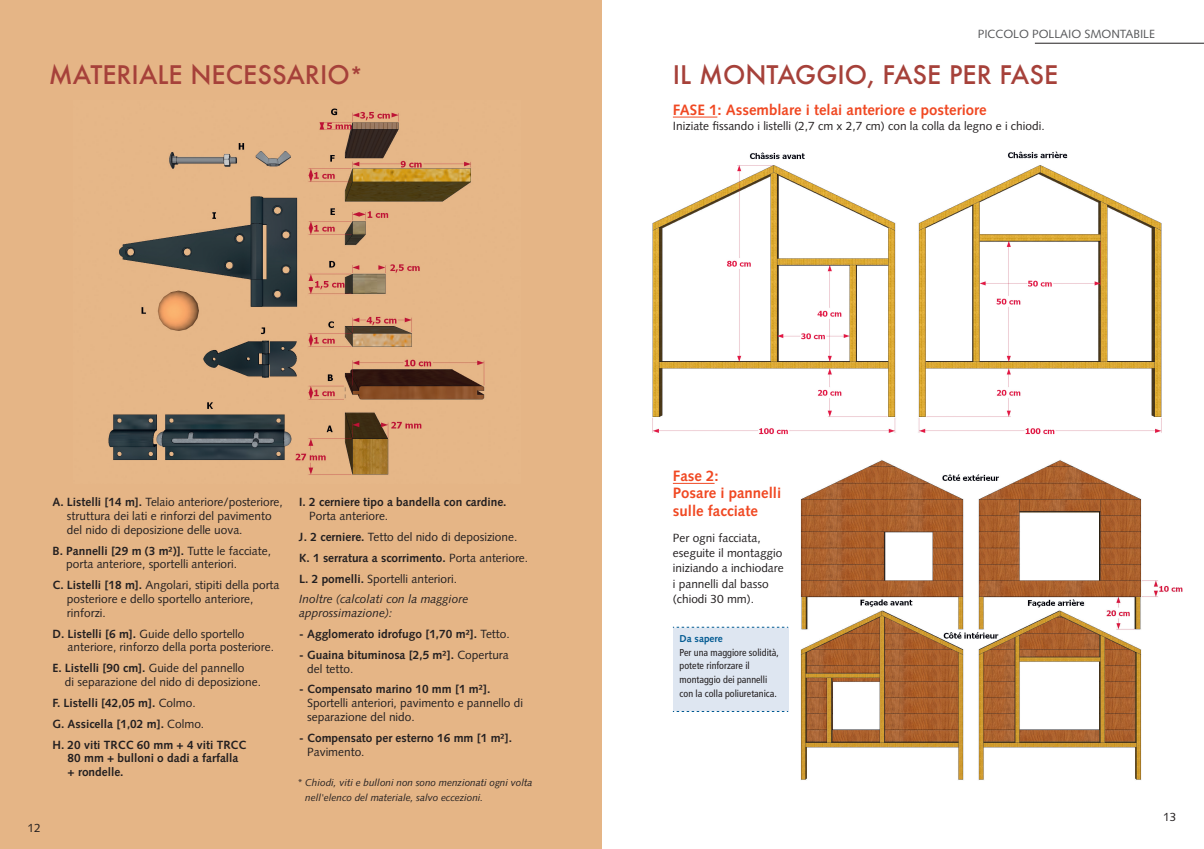
<style>
.page{position:relative;width:1204px;height:849px;background:#fff}
.page>*{position:absolute;margin:0;border:0;box-sizing:border-box;transform-origin:0 0}
.T1{font:500 25px "Futura";color:#a6413a}
.ETAPE{font:700 15px/17.5px "Syntax";color:#f04822}
.LISTE{font:11.88px/13.8px "Syntax";color:#231f20}
.LISTE-2{font:700 11.88px/13.8px "Syntax";color:#231f20}
.TXT_COURANT{font:11.88px/15.2px "Syntax";color:#231f20}
.LISTE-3{font:italic 11.88px/13.8px "Syntax";color:#231f20}
.TITRE_COURANT{font:11.88px "Syntax";letter-spacing:-.005em;color:#57585a}
.ENCADRE_TXT{font:condensed 10px/13.8px "Frutiger";color:#231f20}
.LEGENDE_ETAPES{font:italic 10px/15.2px "Syntax";letter-spacing:-.005em;color:#231f20}
.T_Encadre{font:700 10px "Syntax";color:#015a92}
.s1{font-size:21.25px}
.s2{font-weight:700}
.s3{font-weight:400}
</style>
<div class="page">
<hr style="left:1034px;top:43px;width:169px;height:1px;background:#231f20">
<div style="left:0;top:0;width:602px;height:848px;background:#e5b586"></div>
<hr style="left:672px;top:117px;width:45px;height:1px;background:#f04822">
<img style="left:800px;top:460px;width:383px;height:320px">
<img style="left:652px;top:151px;width:510px;height:284px">
<div style="left:672px;top:627px;width:116px;height:84px;background:#dee6f1"></div>
<svg style="left:673px;top:626px;width:115px;height:1px"></svg>
<svg style="left:672px;top:711px;width:116px;height:1px"></svg>
<hr style="left:672px;top:483px;width:42px;height:1px;background:#f04822">
<img style="left:108px;top:108px;width:377px;height:367px">
<p class="TITRE_COURANT" style="left:977px;top:27px;width:179px">PICCOLO POLLAIO SMONTABILE</p>
<p class="T1" style="left:49px;top:58px;width:315px">MATERIALE NECESSARIO<span class="s1">*</span></p>
<p class="T1" style="left:672px;top:58px;width:387px">IL MONTAGGIO, FASE PER FASE</p>
<p class="ETAPE" style="left:672px;top:101px;width:315px">FASE 1: Assemblare i telai anteriore e posteriore</p>
<p class="TXT_COURANT" style="left:672px;top:118px;width:373px">Iniziate fissando i listelli (2,7 cm x 2,7 cm) con la colla da legno e i chiodi.</p>
<p class="LISTE" style="left:67px;top:495px;width:217px;text-indent:-15px"><span class="s2">A. Listelli [14 m].</span> Telaio anteriore/posteriore, struttura dei lati e rinforzi del pavimento del nido di deposizione delle uova.</p>
<p class="LISTE" style="left:66px;top:543px;width:206px;text-indent:-14px"><span class="s2">B. Pannelli [29 m (3 m²)].</span> Tutte le facciate, porta anteriore, sportelli anteriori.</p>
<p class="LISTE" style="left:67px;top:578px;width:214px;text-indent:-15px"><span class="s2">C. Listelli [18 m].</span> Angolari, stipiti della porta posteriore e dello sportello anteriore, rinforzi.</p>
<p class="LISTE" style="left:68px;top:626px;width:208px;text-indent:-15px"><span class="s2">D. Listelli [6 m].</span> Guide dello sportello anteriore, rinforzo della porta posteriore.</p>
<p class="LISTE" style="left:65px;top:661px;width:197px;text-indent:-13px"><span class="s2">E. Listelli [90 cm].</span> Guide del pannello<br>di separazione del nido di deposizione.</p>
<p class="LISTE-2" style="left:52px;top:695px;width:145px">F. Listelli [42,05 m]. <span class="s3">Colmo.</span></p>
<p class="LISTE-2" style="left:52px;top:716px;width:153px">G. Assicella [1,02 m]. <span class="s3">Colmo.</span></p>
<p class="LISTE-2" style="left:68px;top:737px;width:180px;text-indent:-15px">H. 20 viti TRCC 60 mm + 4 viti TRCC<br>80 mm + bulloni o dadi a farfalla + rondelle.</p>
<p class="TXT_COURANT" style="left:28px;top:820px;width:15px">12</p>
<p class="LISTE-2" style="left:309px;top:495px;width:199px;text-indent:-10px">I. 2 cerniere tipo a bandella con cardine.<br><span class="s3">Porta anteriore.</span></p>
<p class="LISTE" style="left:299px;top:529px;width:220px"><span class="s2">J. 2 cerniere.</span> Tetto del nido di deposizione.</p>
<p class="LISTE-2" style="left:299px;top:550px;width:230px">K. 1 serratura a scorrimento. <span class="s3">Porta anteriore.</span></p>
<p class="LISTE" style="left:299px;top:571px;width:159px"><span class="s2">L. 2 pomelli.</span> Sportelli anteriori.</p>
<p class="LISTE-3" style="left:299px;top:592px;width:170px">Inoltre (calcolati con la maggiore approssimazione):</p>
<p class="LISTE-2" style="left:299px;top:627px;width:212px">- Agglomerato idrofugo [1,70 m²]. <span class="s3">Tetto.</span></p>
<p class="LISTE-2" style="left:307px;top:647px;width:203px;text-indent:-8px">- Guaina bituminosa [2,5 m²]. <span class="s3">Copertura del tetto.</span></p>
<p class="LISTE" style="left:307px;top:682px;width:217px;text-indent:-8px"><span class="s2">- Compensato marino 10 mm [1 m²].<br></span>Sportelli anteriori, pavimento e pannello di separazione del nido.</p>
<p class="LISTE-2" style="left:307px;top:730px;width:206px;text-indent:-8px">- Compensato per esterno 16 mm [1 m²].<br><span class="s3">Pavimento.</span></p>
<p class="LEGENDE_ETAPES" style="left:305px;top:774px;width:228px;text-indent:-8px">* Chiodi, viti e bulloni non sono menzionati ogni volta nell'elenco del materiale, salvo eccezioni.</p>
<p class="ETAPE" style="left:672px;top:467px;width:110px">Fase 2:<br>Posare i pannelli sulle facciate</p>
<p class="TXT_COURANT" style="left:672px;top:530px;width:112px">Per ogni facciata, eseguite il montaggio iniziando a inchiodare i pannelli dal basso (chiodi 30 mm).</p>
<p class="T_Encadre" style="left:679px;top:632px;width:45px">Da sapere</p>
<p class="ENCADRE_TXT" style="left:679px;top:645px;width:101px">Per una maggiore solidità, potete rinforzare il montaggio dei pannelli con la colla poliuretanica.</p>
<p class="LISTE" style="left:1162px;top:810px;width:15px">13</p>
</div>
